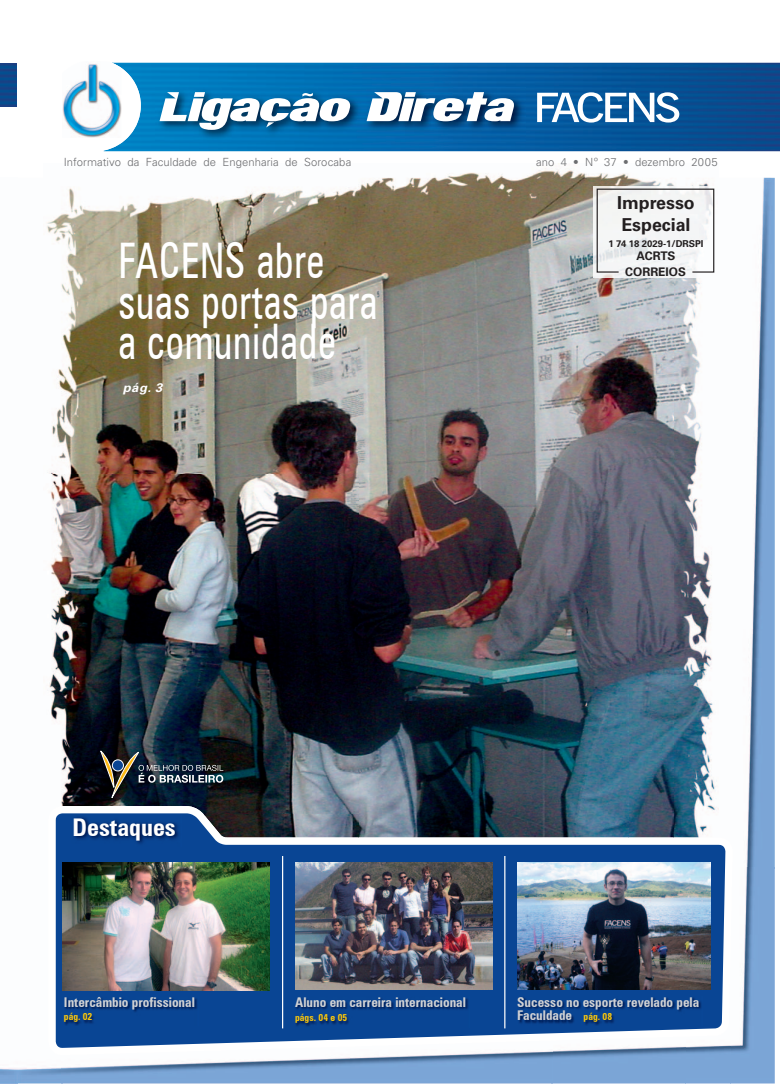
<style>
.page{position:relative;width:780px;height:1088px;background:#fff}
.page>*{position:absolute;margin:0;border:0;box-sizing:border-box;transform-origin:0 0}
.t1{font:condensed 49.12px/40.5px "Zurich BT";letter-spacing:.02em;color:#fff;scale:.8 1}
.t2{font:700 condensed 24.38px "Zurich BT";color:#fff}
.t3{font:700 17.75px/21.4px "Univers LT";color:#231f20}
.t4{font:700 condensed 13.38px/13.4px "Zurich BT";color:#d1d2d4}
.t5{font:italic 700 12.5px "Univers LT";color:#fff;scale:1.05 1}
.t6{font:700 11.88px "Univers";color:#231f20}
.t7{font:700 11.88px "Univers LT";letter-spacing:-.01em;color:#231f20}
.t8{font:300 11.25px "Univers LT";letter-spacing:.01em;color:#6c6d70}
.t9{font:700 condensed 9.75px "Zurich BT";color:#feca0a}
.t10{font:700 9.5px "Univers LT";color:#231f20}
.s1{font-size:9.75px;color:#feca0a}
</style>
<div class="page">
<img style="left:0;top:64px;width:17px;height:42px">
<img style="left:0;top:1067px;width:62px;height:16px">
<img style="left:746px;top:178px;width:28px;height:689px">
<img style="left:730px;top:867px;width:44px;height:216px">
<div style="left:552px;top:1055px;width:134px;height:28px;background:#7ba5d6"></div>
<img style="left:62px;top:1055px;width:490px;height:28px">
<img style="left:388px;top:168px;width:241px;height:10px">
<img style="left:47px;top:188px;width:311px;height:618px">
<img style="left:358px;top:178px;width:270px;height:628px">
<img style="left:628px;top:178px;width:81px;height:8px">
<img style="left:674px;top:278px;width:42px;height:528px">
<img style="left:628px;top:278px;width:46px;height:528px">
<img style="left:104px;top:63px;width:676px;height:88px">
<div style="left:49px;top:60px;width:92px;height:91px;background:#fff;border-radius:50%"></div>
<img style="left:62px;top:62px;width:59px;height:76px">
<img style="left:155px;top:88px;width:370px;height:54px">
<svg style="left:159px;top:92px;width:355px;height:38px"></svg>
<svg style="left:537px;top:92px;width:142px;height:31px"></svg>
<img style="left:593px;top:186px;width:116px;height:92px">
<svg style="left:596px;top:188px;width:119px;height:85px"></svg>
<img style="left:98px;top:748px;width:132px;height:55px">
<img style="left:100px;top:751px;width:123px;height:47px">
<svg style="left:55px;top:806px;width:677px;height:249px;fill:#094594"></svg>
<img style="left:71px;top:815px;width:110px;height:31px">
<hr style="left:282px;top:856px;width:1px;height:172px;background:#fff">
<hr style="left:504px;top:856px;width:1px;height:172px;background:#fff">
<img style="left:64px;top:996px;width:134px;height:30px">
<img style="left:517px;top:996px;width:185px;height:30px">
<img style="left:295px;top:996px;width:174px;height:31px">
<img style="left:295px;top:862px;width:197px;height:128px">
<img style="left:517px;top:862px;width:193px;height:128px">
<img style="left:63px;top:863px;width:206px;height:127px">
<p class="t8" style="left:64px;top:155px;width:289px">Informativo da Faculdade de Engenharia de Sorocaba</p>
<p class="t8" style="left:536px;top:155px;width:183px">ano 4 • Nº 37 • dezembro 2005</p>
<h3 class="t3" style="left:617px;top:192px;width:79px">Impresso<br>Especial</h3>
<p class="t10" style="left:608px;top:238px;width:97px">1 74 18 2029-1/DRSPI</p>
<p class="t7" style="left:636px;top:248px;width:41px">ACRTS</p>
<p class="t6" style="left:625px;top:265px;width:62px">CORREIOS</p>
<h1 class="t1" style="left:118px;top:240px;width:325px">FACENS abre suas portas para a comunidade</h1>
<p class="t5" style="left:123px;top:380px;width:39px">pág. 3</p>
<h2 class="t2" style="left:72px;top:812px;width:105px">Destaques</h2>
<p class="t4" style="left:64px;top:995px;width:132px">Intercâmbio profissional</p>
<p class="t9" style="left:64px;top:1011px;width:30px">pág. 02</p>
<p class="t4" style="left:295px;top:995px;width:172px">Aluno em carreira internacional</p>
<p class="t9" style="left:295px;top:1012px;width:54px">págs. 04 e 05</p>
<p class="t4" style="left:517px;top:995px;width:183px">Sucesso no esporte revelado pela<br>Faculdade <span class="s1">pág. 08</span></p>
</div>
